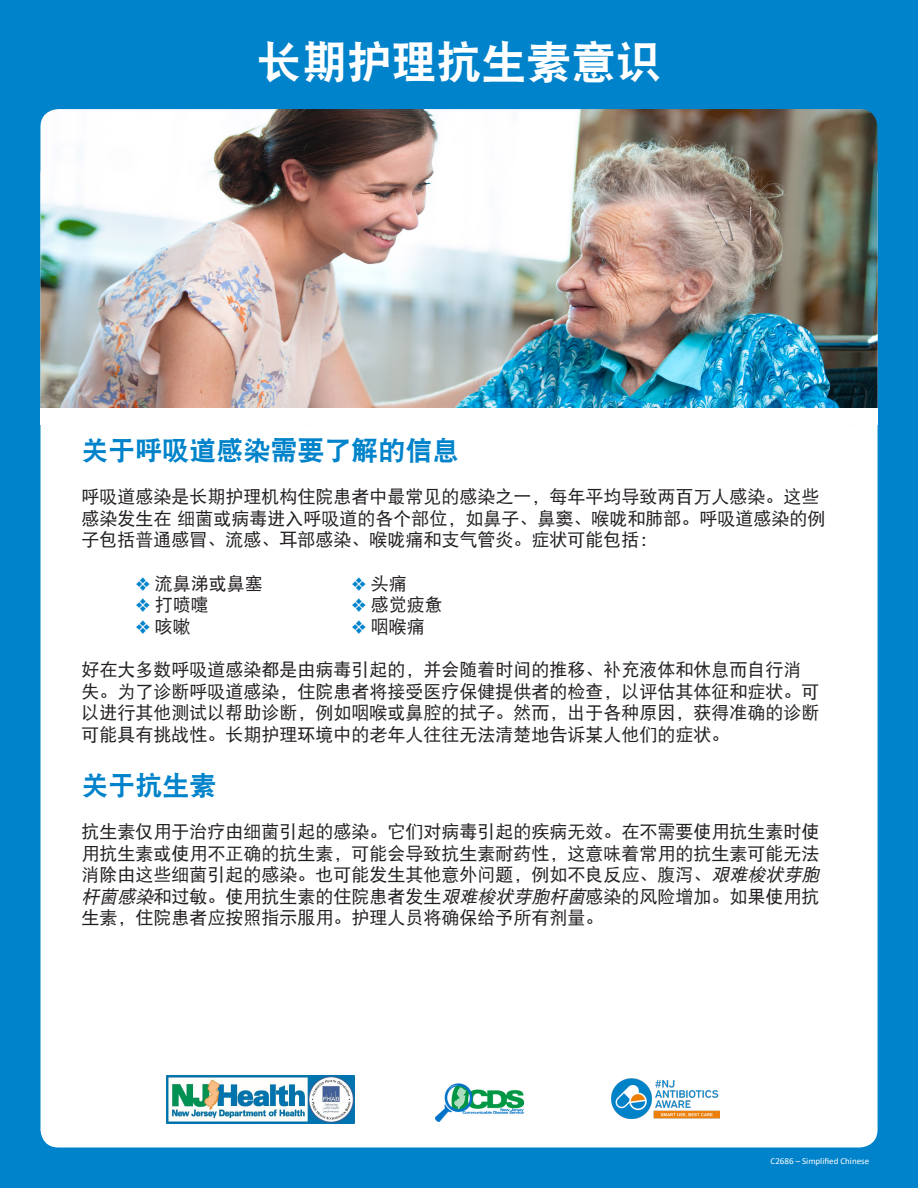
<style>
.page{position:relative;width:918px;height:1188px;background:#0083ca}
.page>*{position:absolute;margin:0;border:0;box-sizing:border-box;transform-origin:0 0}
.t1{font:45px "DFP Hei W9";color:#fff}
.t2{font:27px "DFP Hei W9";color:#0083ca}
.t3{font:18px/21.6px "DFP Hei W5";color:#231f20}
.t4{font:9px "Calibri";color:#fff}
.s1{color:#0083ca}
.s2{font-style:italic}
</style>
<div class="page">
<div style="left:40px;top:157px;width:838px;height:991px;background:#fff;border-radius:18px"></div>
<img style="left:40px;top:109px;width:838px;height:299px">
<img style="left:167px;top:1076px;width:188px;height:48px">
<img style="left:436px;top:1083px;width:88px;height:39px">
<img style="left:612px;top:1078px;width:108px;height:41px">
<p class="t1" style="left:256px;top:38px;width:406px">长期护理抗生素意识</p>
<p class="t2" style="left:81px;top:436px;width:379px">关于呼吸道感染需要了解的信息</p>
<p class="t3" style="left:81px;top:486px;width:745px">呼吸道感染是长期护理机构住院患者中最常见的感染之一，每年平均导致两百万人感染。这些感染发生在 细菌或病毒进入呼吸道的各个部位，如鼻子、鼻窦、喉咙和肺部。呼吸道感染的例子包括普通感冒、流感、耳部感染、喉咙痛和支气管炎。症状可能包括：</p>
<p class="t3" style="left:135px;top:572px;width:129px"><span class="s1">❖</span> 流鼻涕或鼻塞</p>
<p class="t3" style="left:351px;top:572px;width:57px"><span class="s1">❖</span> 头痛</p>
<p class="t3" style="left:135px;top:594px;width:75px"><span class="s1">❖</span> 打喷嚏</p>
<p class="t3" style="left:351px;top:594px;width:93px"><span class="s1">❖</span> 感觉疲惫</p>
<p class="t3" style="left:135px;top:615px;width:57px"><span class="s1">❖</span> 咳嗽</p>
<p class="t3" style="left:351px;top:615px;width:75px"><span class="s1">❖</span> 咽喉痛</p>
<p class="t3" style="left:81px;top:659px;width:739px">好在大多数呼吸道感染都是由病毒引起的，并会随着时间的推移、补充液体和休息而自行消失。为了诊断呼吸道感染，住院患者将接受医疗保健提供者的检查，以评估其体征和症状。可以进行其他测试以帮助诊断，例如咽喉或鼻腔的拭子。然而，出于各种原因，获得准确的诊断可能具有挑战性。长期护理环境中的老年人往往无法清楚地告诉某人他们的症状。</p>
<p class="t2" style="left:81px;top:771px;width:136px">关于抗生素</p>
<p class="t3" style="left:81px;top:821px;width:744px">抗生素仅用于治疗由细菌引起的感染。它们对病毒引起的疾病无效。在不需要使用抗生素时使用抗生素或使用不正确的抗生素，可能会导致抗生素耐药性，这意味着常用的抗生素可能无法消除由这些细菌引起的感染。也可能发生其他意外问题，例如不良反应、腹泻、<span class="s2">艰难梭状芽胞杆菌感染</span>和过敏。使用抗生素的住院患者发生<span class="s2">艰难梭状芽胞杆菌</span>感染的风险增加。如果使用抗生素，住院患者应按照指示服用。护理人员将确保给予所有剂量。</p>
<p class="t4" style="left:771px;top:1155px;width:100px">C2686 – Simplified Chinese</p>
</div>
